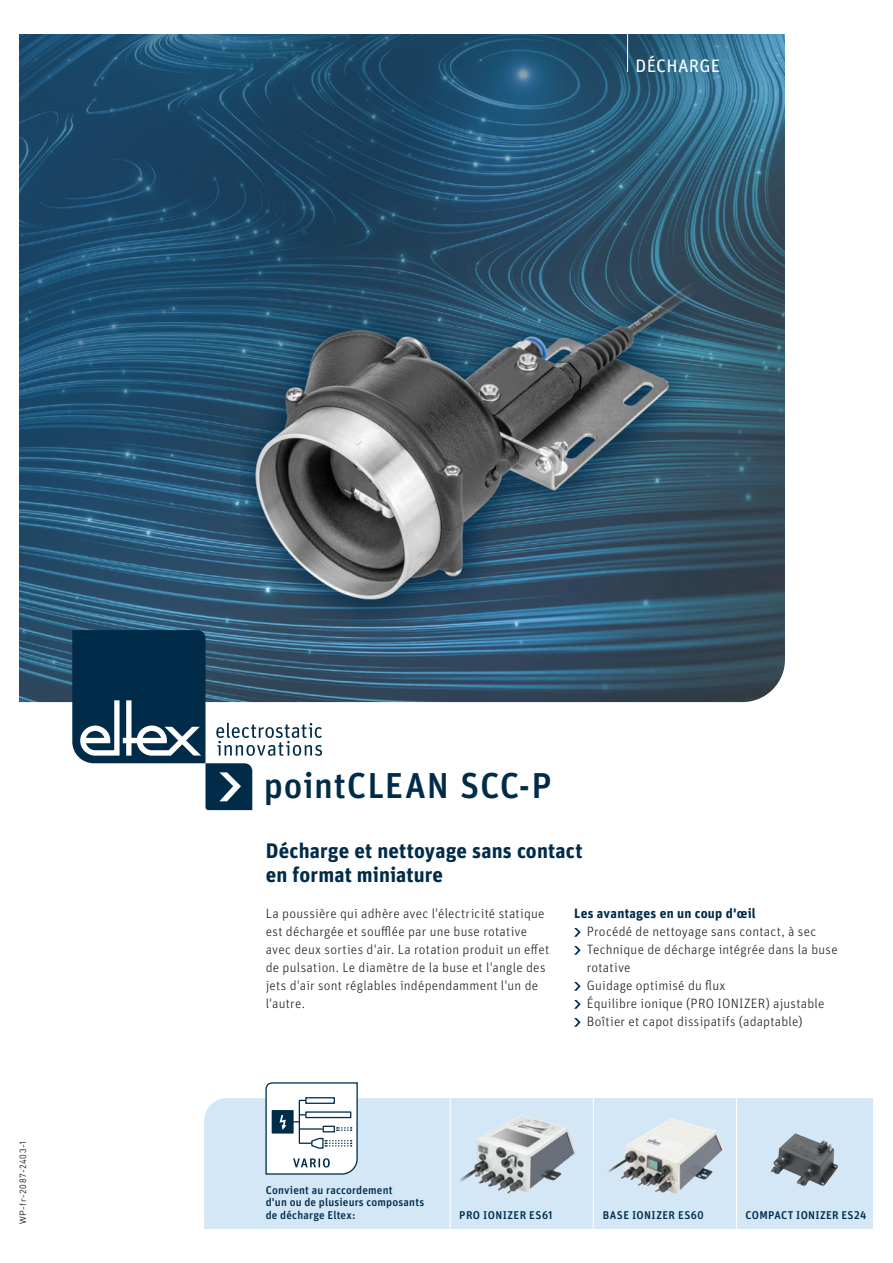
<style>
.page{position:relative;width:893px;height:1263px;background:#fff}
.page>*{position:absolute;margin:0;border:0;box-sizing:border-box;transform-origin:0 0}
._00_Headline{font:500 36px "Unit OT";letter-spacing:.02em;color:#002c4a}
._01_Zwischenhead_2_Zeiler{font:700 21px "Unit OT";letter-spacing:.005em;color:#002c4a}
._01_Kopf{font:18px "Unit OT";letter-spacing:.015em;color:#fff}
._02_Text{font:300 13.5px/18px "Unit OT";letter-spacing:.02em;color:#231f20}
._02_Vorteile{font:300 13.5px/18px "Unit OT";letter-spacing:.015em;color:#231f20}
._02_Vorteile_Headline{font:300 13.5px/18px "Unit OT";letter-spacing:.02em;color:#231f20}
._02_Text-2{font:500 11.25px/12.8px "Unit OT";letter-spacing:.015em;color:#002c4a}
._02_Vorteile-2{font:500 11.25px "Unit OT";letter-spacing:.035em;color:#002c4a}
.t1{font:9px "DIN Pro";letter-spacing:.065em;color:#231f20}
.s1{font-weight:700;color:#002c4a}
</style>
<div class="page">
<svg style="left:19px;top:34px;width:766px;height:668px;background:#27526f"></svg>
<div style="left:240px;top:264px;width:486px;height:363px;background:#002c4a;opacity:.75"></div>
<img style="left:240px;top:264px;width:464px;height:374px">
<div style="left:204px;top:1098px;width:669px;height:131px;background:#d4e7f6"></div>
<svg style="left:72px;top:630px;width:250px;height:180px"></svg>
<svg style="left:265px;top:1082px;width:93px;height:93px"></svg>
<hr style="left:450px;top:1094px;width:1px;height:162px;background:#fff">
<hr style="left:736px;top:1094px;width:1px;height:162px;background:#fff">
<hr style="left:593px;top:1089px;width:1px;height:162px;background:#fff">
<img style="left:771px;top:1133px;width:67px;height:53px">
<img style="left:453px;top:1102px;width:126px;height:105px">
<img style="left:600px;top:1113px;width:128px;height:89px">
<svg style="left:574px;top:928px;width:7px;height:9px"></svg>
<svg style="left:574px;top:946px;width:7px;height:9px"></svg>
<svg style="left:574px;top:982px;width:7px;height:9px"></svg>
<svg style="left:574px;top:1000px;width:7px;height:9px"></svg>
<svg style="left:574px;top:1018px;width:7px;height:9px"></svg>
<hr style="left:627px;top:0;width:1px;height:72px;background:#fff">
<p class="_01_Kopf" style="left:635px;top:54px;width:86px">DÉCHARGE</p>
<p class="t1" style="left:17px;top:1224px;width:86px;rotate:-90deg">WP-fr-2087-2403-1</p>
<p class="_00_Headline" style="left:264px;top:762px;width:289px">pointCLEAN SCC-P</p>
<p class="_01_Zwischenhead_2_Zeiler" style="left:266px;top:837px;width:318px">Décharge et nettoyage sans contact</p>
<p class="_01_Zwischenhead_2_Zeiler" style="left:266px;top:861px;width:179px">en format miniature</p>
<p class="_02_Text" style="left:266px;top:904px;width:285px">La poussière qui adhère avec l'électricité statique est déchargée et soufflée par une buse rotative avec deux sorties d'air. La rotation produit un effet de pulsation. Le diamètre de la buse et l'angle des jets d'air sont réglables indépendamment l'un de l'autre.</p>
<p class="_02_Vorteile_Headline" style="left:587px;top:904px;width:231px;text-indent:-13px"><span class="s1">Les avantages en un coup d'œil<br></span>Procédé de nettoyage sans contact, à sec</p>
<p class="_02_Vorteile" style="left:587px;top:940px;width:252px">Technique de décharge intégrée dans la buse</p>
<p class="_02_Vorteile" style="left:587px;top:958px;width:239px">rotative<br>Guidage optimisé du flux<br>Équilibre ionique (PRO IONIZER) ajustable<br>Boîtier et capot dissipatifs (adaptable)</p>
<p class="_02_Text-2" style="left:266px;top:1183px;width:160px">Convient au raccordement<br>d'un ou de plusieurs composants de décharge Eltex:</p>
<p class="_02_Vorteile-2" style="left:459px;top:1208px;width:95px">PRO IONIZER ES61</p>
<p class="_02_Vorteile-2" style="left:603px;top:1208px;width:102px">BASE IONIZER ES60</p>
<p class="_02_Vorteile-2" style="left:745px;top:1208px;width:122px">COMPACT IONIZER ES24</p>
</div>
